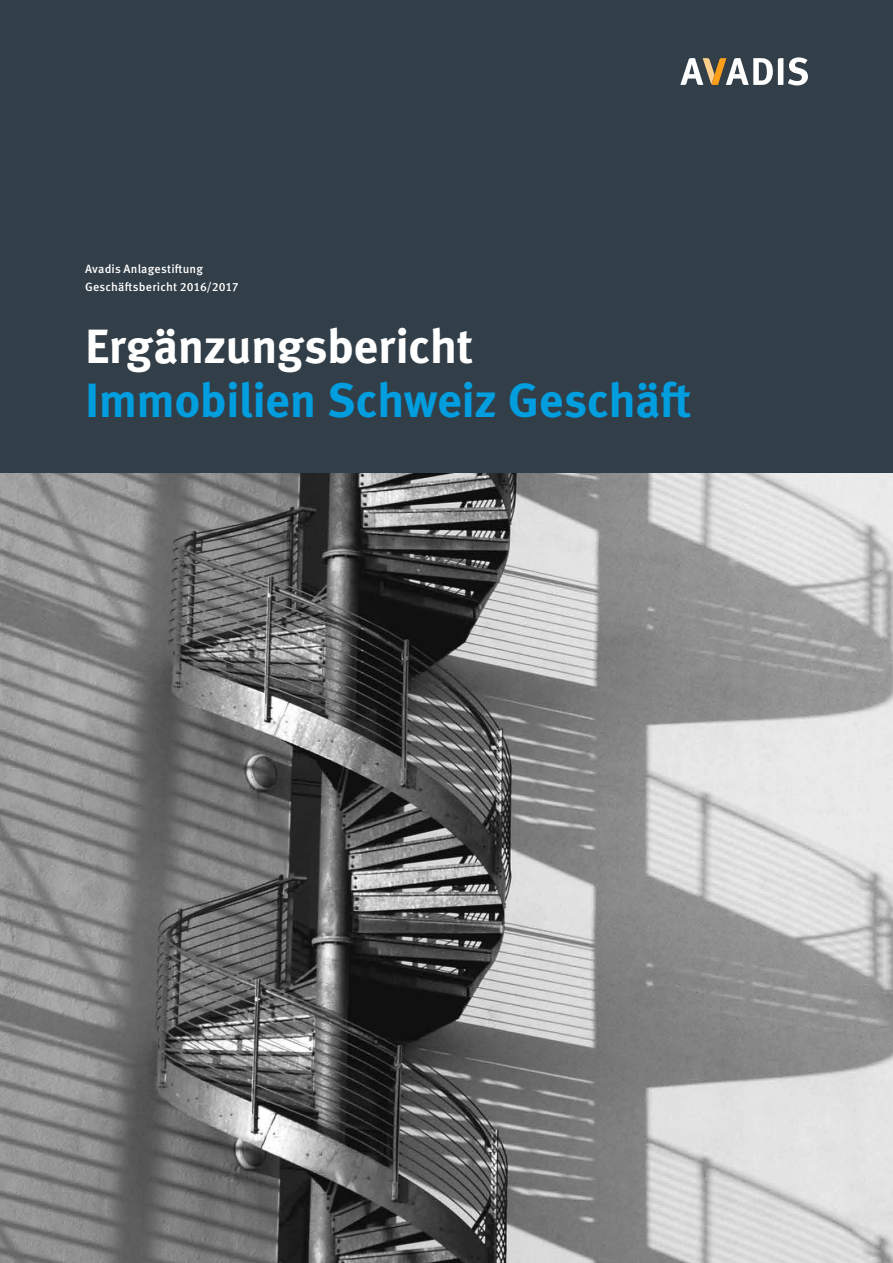
<style>
.page{position:relative;width:893px;height:1263px;background:#fff}
.page>*{position:absolute;margin:0;border:0;box-sizing:border-box;transform-origin:0 0}
.t1{font:700 48px "Meta OT";letter-spacing:-.015em;color:#009ddf}
.t2{font:700 48px "Meta OT";letter-spacing:-.015em;color:#fff}
.t3{font:500 12px/18px "Meta OT";letter-spacing:.01em;color:#fff}
</style>
<div class="page">
<img style="left:0;top:472px;width:893px;height:791px">
<div style="left:0;top:0;width:893px;height:472px;background:#323e48"></div>
<svg style="left:680px;top:57px;width:128px;height:28px"></svg>
<p class="t3" style="left:85px;top:260px;width:155px">Avadis Anlagestiftung<br>Geschäftsbericht 2016/2017</p>
<h1 class="t2" style="left:85px;top:316px;width:390px">Ergänzungsbericht</h1>
<h1 class="t1" style="left:85px;top:370px;width:608px">Immobilien Schweiz Geschäft</h1>
</div>
